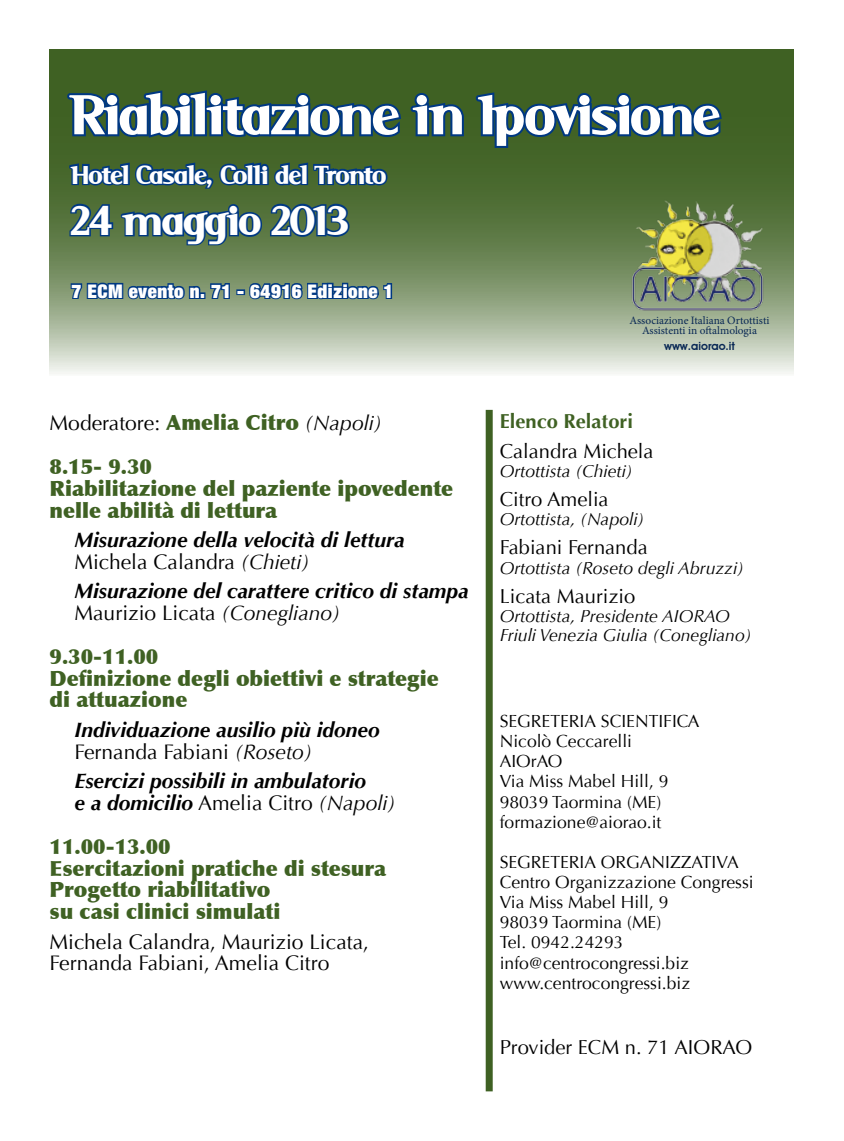
<style>
.page{position:relative;width:844px;height:1141px;background:#fff}
.page>*{position:absolute;margin:0;border:0;box-sizing:border-box;transform-origin:0 0}
.t1{font:900 61.25px "Serif";letter-spacing:.03em;color:#fff}
.t2{font:900 45.5px "Serif";letter-spacing:.025em;color:#fff}
.t3{font:900 28.35px "Serif";letter-spacing:.025em;color:#fff}
.t4{font:900 21px/21.9px "Optima";color:#3f6123}
.t5{font:italic 700 21px/21.9px "Optima";color:#000}
.t6{font:21px/21.9px "Optima";color:#000}
.t7{font:20.12px/29.2px "Optima";color:#000}
.t8{font:900 expanded 18.9px "Helvetica Neue";letter-spacing:.03em;color:#fff}
.t9{font:17.5px/20.1px "Optima";color:#000}
.t10{font:italic 17.5px/19.2px "Optima";color:#000}
.t11{font:11.38px/10.5px "Minion Pro";color:#092855;text-align:center}
.t12{font:600 11.38px "Avant Garde IT Cby BT";color:#092855}
.s1{font-weight:400;color:#000}
.s2{font-weight:400;font-style:italic;color:#000}
.s3{font-weight:400;font-style:normal}
.s4{font-weight:400}
.s5{font-weight:700;color:#3f6123}
</style>
<div class="page">
<svg style="left:50px;top:50px;width:744px;height:324px;background:#768e62"></svg>
<svg style="left:65px;top:72px;width:401px;height:68px;background:#2a5341"></svg>
<svg style="left:473px;top:90px;width:250px;height:60px;background:#295345"></svg>
<svg style="left:68px;top:161px;width:321px;height:29px;background:#245055"></svg>
<svg style="left:68px;top:202px;width:283px;height:45px;background:#385f58"></svg>
<svg style="left:69px;top:256px;width:132px;height:83px;background:#7c9580"></svg>
<div style="left:199px;top:292px;width:6px;height:7px;border:3px solid #003882"></div>
<svg style="left:209px;top:282px;width:22px;height:18px"></svg>
<div style="left:236px;top:289px;width:9px;height:6px;border:3px solid #003882"></div>
<svg style="left:248px;top:277px;width:145px;height:27px;background:#4c7079"></svg>
<div style="left:485px;top:410px;width:7px;height:681px;background:#3f6123"></div>
<img style="left:629px;top:193px;width:136px;height:122px">
<p class="t1" style="left:71px;top:81px;width:648px">Riabilitazione in Ipovisione</p>
<p class="t3" style="left:71px;top:159px;width:315px">Hotel Casale, Colli del Tronto</p>
<p class="t2" style="left:71px;top:195px;width:277px">24 maggio 2013</p>
<p class="t8" style="left:71px;top:279px;width:323px">7 ECM evento n. 71 - 64916 Edizione 1</p>
<p class="t4" style="left:50px;top:401px;width:334px;line-height:43.8px"><span class="s1">Moderatore:</span> Amelia Citro <span class="s2">(Napoli)<br></span>8.15- 9.30</p>
<p class="t4" style="left:50px;top:477px;width:405px">Riabilitazione del paziente ipovedente nelle abilità di lettura</p>
<p class="t5" style="left:74px;top:529px;width:331px">Misurazione della velocità di lettura<br><span class="s3">Michela Calandra</span> <span class="s4">(Chieti)</span></p>
<p class="t5" style="left:74px;top:580px;width:395px">Misurazione del carattere critico di stampa<br><span class="s3">Maurizio Licata</span> <span class="s4">(Conegliano)</span></p>
<p class="t4" style="left:50px;top:645px;width:390px">9.30-11.00<br>Definizione degli obiettivi e strategie di attuazione</p>
<p class="t5" style="left:74px;top:719px;width:307px">Individuazione ausilio più idoneo<br><span class="s3">Fernanda Fabiani</span> <span class="s4">(Roseto)</span></p>
<p class="t5" style="left:74px;top:770px;width:322px">Esercizi possibili in ambulatorio<br>e a domicilio <span class="s3">Amelia Citro</span> <span class="s4">(Napoli)</span></p>
<p class="t4" style="left:50px;top:835px;width:338px">11.00-13.00<br>Esercitazioni pratiche di stesura<br>Progetto riabilitativo<br>su casi clinici simulati</p>
<p class="t6" style="left:50px;top:931px;width:321px">Michela Calandra, Maurizio Licata,<br>Fernanda Fabiani, Amelia Citro</p>
<p class="t11" style="left:629px;top:315px;width:141px">Associazione Italiana Ortottisti<br>Assistenti in oftalmologia</p>
<p class="t12" style="left:664px;top:339px;width:72px">www.aiorao.it</p>
<p class="t7" style="left:499px;top:407px;width:155px"><span class="s5">Elenco Relatori<br></span>Calandra Michela</p>
<p class="t10" style="left:499px;top:461px;width:134px">Ortottista (Chieti)</p>
<p class="t7" style="left:499px;top:485px;width:110px">Citro Amelia</p>
<p class="t10" style="left:499px;top:510px;width:146px">Ortottista, (Napoli)</p>
<p class="t7" style="left:499px;top:533px;width:149px">Fabiani Fernanda</p>
<p class="t10" style="left:499px;top:558px;width:246px">Ortottista (Roseto degli Abruzzi)</p>
<p class="t7" style="left:499px;top:582px;width:137px">Licata Maurizio</p>
<p class="t10" style="left:499px;top:607px;width:253px">Ortottista, Presidente AIORAO<br>Friuli Venezia Giulia (Conegliano)</p>
<p class="t9" style="left:499px;top:711px;width:201px">SEGRETERIA SCIENTIFICA<br>Nicolò Ceccarelli<br>AIOrAO<br>Via Miss Mabel Hill, 9<br>98039 Taormina (ME) formazione@aiorao.it</p>
<p class="t9" style="left:499px;top:852px;width:255px">SEGRETERIA ORGANIZZATIVA<br>Centro Organizzazione Congressi<br>Via Miss Mabel Hill, 9<br>98039 Taormina (ME)<br>Tel. 0942.24293 info@centrocongressi.biz www.centrocongressi.biz</p>
<p class="t7" style="left:499px;top:1033px;width:254px">Provider ECM n. 71 AIORAO</p>
</div>
